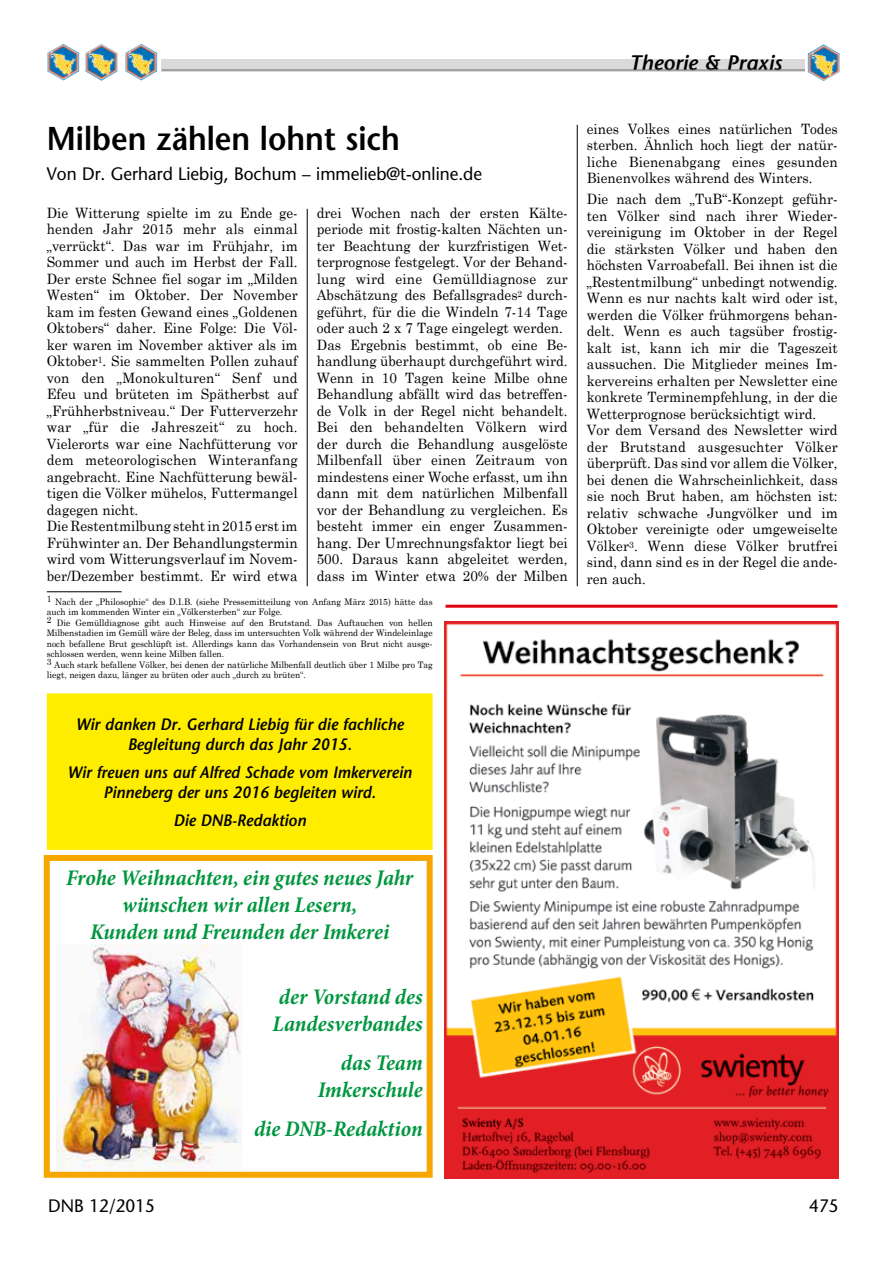
<style>
.page{position:relative;width:893px;height:1263px;background:#fff}
.page>*{position:absolute;margin:0;border:0;box-sizing:border-box;transform-origin:0 0}
.t1{font:600 33px "Stone Sans";color:#000;scale:.92 1}
.t2{font:italic 700 condensed 22.5px/27px "Minion Pro";letter-spacing:-.005em;color:#00963f}
.t3{font:italic 600 21px "Stone Sans";color:#000}
.t4{font:18px "Stone Sans";color:#000;scale:.95 1}
.t5{font:italic 600 16.5px/19.5px "Stone Sans";color:#000;text-align:center;scale:.95 1}
.t6{font:14.25px/16.5px "Century Schoolbook";color:#000;scale:.95 1}
.t7{font:9px/10.5px "Century Schoolbook";color:#000;scale:.95 1}
</style>
<div class="page">
<hr style="left:307px;top:209px;width:1px;height:377px;background:#000">
<hr style="left:577px;top:125px;width:1px;height:461px;background:#000">
<img style="left:47px;top:44px;width:32px;height:37px">
<div style="left:162px;top:59px;width:643px;height:13px;background:#dadada"></div>
<hr style="left:162px;top:70px;width:643px;height:1px;background:#6f6f6e">
<img style="left:86px;top:44px;width:31px;height:37px">
<img style="left:125px;top:44px;width:32px;height:37px">
<img style="left:808px;top:44px;width:32px;height:37px">
<img style="left:444px;top:622px;width:394px;height:557px">
<hr style="left:446px;top:605px;width:391px;height:3px;background:#e3000f">
<div style="left:48px;top:694px;width:384px;height:155px;background:#ffed00"></div>
<div style="left:47px;top:693px;width:386px;height:157px;border:2px solid #ffed00"></div>
<hr style="left:47px;top:591px;width:75px;height:1px;background:#000">
<img style="left:57px;top:944px;width:185px;height:225px">
<div style="left:44px;top:855px;width:389px;height:323px;border:6px solid #f7a600"></div>
<h3 class="t3" style="left:630px;top:49px;width:154px">Theorie &amp; Praxis</h3>
<h1 class="t1" style="left:47px;top:118px;width:385px">Milben zählen lohnt sich</h1>
<p class="t4" style="left:47px;top:162px;width:460px">Von Dr. Gerhard Liebig, Bochum – immelieb@t-online.de</p>
<p class="t6" style="left:47px;top:204px;width:266px">Die Witterung spielte im zu Ende ge&shy;henden Jahr 2015 mehr als einmal „verrückt“. Das war im Frühjahr, im Sommer und auch im Herbst der Fall.<br>Der erste Schnee fiel sogar im „Milden Westen“ im Oktober. Der November kam im festen Gewand eines „Goldenen Oktobers“ daher. Eine Folge: Die Völ&shy;ker waren im November aktiver als im Oktober<sup>1</sup>. Sie sammelten Pollen zuhauf von den „Monokulturen“ Senf und Efeu und brüteten im Spätherbst auf „Frühherbstniveau.“ Der Futterverzehr war „für die Jahreszeit“ zu hoch.<br>Vielerorts war eine Nachfütterung vor dem meteorologischen Winteranfang angebracht. Eine Nachfütterung bewäl&shy;tigen die Völker mühelos, Futtermangel dagegen nicht.<br>Die Restentmilbung steht in 2015 erst im Frühwinter an. Der Behandlungstermin wird vom Witterungsverlauf im Novem&shy;ber/Dezember bestimmt. Er wird etwa</p>
<p class="t6" style="left:317px;top:204px;width:266px">drei Wochen nach der ersten Kälte&shy;periode mit frostig-kalten Nächten un&shy;ter Beachtung der kurzfristigen Wet&shy;terprognose festgelegt. Vor der Behand&shy;lung wird eine Gemülldiagnose zur Abschätzung des Befallsgrades<sup>2</sup> durch&shy;geführt, für die die Windeln 7-14 Tage oder auch 2 x 7 Tage eingelegt werden.<br>Das Ergebnis bestimmt, ob eine Be&shy;handlung überhaupt durchgeführt wird.<br>Wenn in 10 Tagen keine Milbe ohne Behandlung abfällt wird das betreffen&shy;de Volk in der Regel nicht behandelt.<br>Bei den behandelten Völkern wird der durch die Behandlung ausgelöste Milbenfall über einen Zeitraum von mindestens einer Woche erfasst, um ihn dann mit dem natürlichen Milbenfall vor der Behandlung zu vergleichen. Es besteht immer ein enger Zusammen&shy;hang. Der Umrechnungsfaktor liegt bei 500. Daraus kann abgeleitet werden, dass im Winter etwa 20% der Milben</p>
<p class="t7" style="left:47px;top:596px;width:408px">1 Nach der „Philosophie“ des D.I.B. (siehe Pressemitteilung von Anfang März 2015) hätte das auch im kommenden Winter ein „Völkersterben“ zur Folge.<br>2 Die Gemülldiagnose gibt auch Hinweise auf den Brutstand. Das Auftauchen von hellen Milbenstadien im Gemüll wäre der Beleg, dass im untersuchten Volk während der Windeleinlage noch befallene Brut geschlüpft ist. Allerdings kann das Vorhandensein von Brut nicht ausge&shy;schlossen werden, wenn keine Milben fallen.<br>3 Auch stark befallene Völker, bei denen der natürliche Milbenfall deutlich über 1 Milbe pro Tag liegt, neigen dazu, länger zu brüten oder auch „durch zu brüten“.</p>
<p class="t5" style="left:76px;top:714px;width:347px">Wir danken Dr. Gerhard Liebig für die fachliche<br>Begleitung durch das Jahr 2015.</p>
<p class="t5" style="left:68px;top:762px;width:364px">Wir freuen uns auf Alfred Schade vom Imkerverein<br>Pinneberg der uns 2016 begleiten wird.</p>
<p class="t5" style="left:173px;top:810px;width:141px">Die DNB-Redaktion</p>
<h2 class="t2" style="left:66px;top:864px;width:349px;text-align:center">Frohe Weihnachten, ein gutes neues Jahr wünschen wir allen Lesern,<br>Kunden und Freunden der Imkerei</h2>
<p class="t6" style="left:587px;top:120px;width:266px;text-align:justify">eines Volkes eines natürlichen Todes sterben. Ähnlich hoch liegt der natür&shy;liche Bienenabgang eines gesunden Bienenvolkes während des Winters.</p>
<p class="t6" style="left:587px;top:191px;width:266px">Die nach dem „TuB“-Konzept geführ&shy;ten Völker sind nach ihrer Wieder&shy;vereinigung im Oktober in der Regel die stärksten Völker und haben den höchsten Varroabefall. Bei ihnen ist die „Restentmilbung“ unbedingt notwendig.<br>Wenn es nur nachts kalt wird oder ist, werden die Völker frühmorgens behan&shy;delt. Wenn es auch tagsüber frostig&shy;kalt ist, kann ich mir die Tageszeit aussuchen. Die Mitglieder meines Im&shy;kervereins erhalten per Newsletter eine konkrete Terminempfehlung, in der die Wetterprognose berücksichtigt wird.<br>Vor dem Versand des Newsletter wird der Brutstand ausgesuchter Völker überprüft. Das sind vor allem die Völker, bei denen die Wahrscheinlichkeit, dass sie noch Brut haben, am höchsten ist: relativ schwache Jungvölker und im Oktober vereinigte oder umgeweiselte Völker<sup>3</sup>. Wenn diese Völker brutfrei sind, dann sind es in der Regel die ande&shy;ren auch.</p>
<h2 class="t2" style="left:273px;top:983px;width:152px">der Vorstand des<br>Landesverbandes</h2>
<h2 class="t2" style="left:318px;top:1049px;width:106px;text-align:right">das Team<br>Imkerschule</h2>
<h2 class="t2" style="left:254px;top:1115px;width:170px">die DNB-Redaktion</h2>
<p class="t4" style="left:48px;top:1195px;width:114px">DNB 12/2015</p>
<p class="t4" style="left:809px;top:1195px;width:32px">475</p>
</div>
